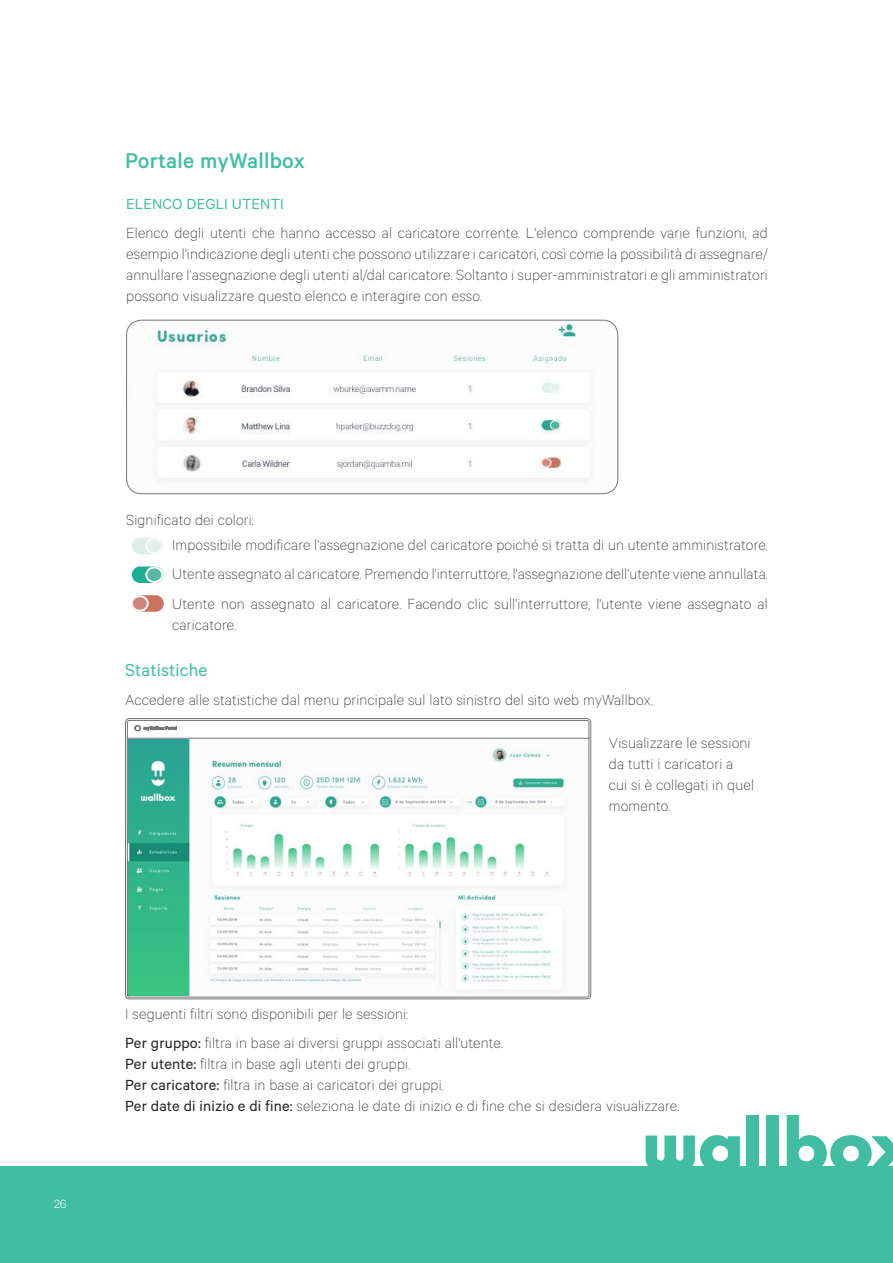
<style>
.page{position:relative;width:893px;height:1263px;background:#fff}
.page>*{position:absolute;margin:0;border:0;box-sizing:border-box;transform-origin:0 0}
.t1{font:500 24px "Calibre";letter-spacing:.01em;color:#41bea2}
.t2{font:19.5px "Calibre";letter-spacing:.01em;color:#41bea2}
.t3{font:100 16.5px/21px "Calibre";letter-spacing:.01em;color:#231f20}
.t4{font:16.5px "Calibre";letter-spacing:.01em;color:#41bea2}
.t5{font:300 13.5px "Calibre";color:#fff}
.s1{font-weight:400}
</style>
<div class="page">
<div style="left:0;top:1167px;width:893px;height:96px;background:#41bea2"></div>
<svg style="left:646px;top:1135px;width:94px;height:32px"></svg>
<div style="left:747px;top:1115px;width:12px;height:56px;background:#41bea2"></div>
<div style="left:767px;top:1115px;width:12px;height:56px;background:#41bea2"></div>
<svg style="left:787px;top:1115px;width:106px;height:52px"></svg>
<img style="left:127px;top:320px;width:491px;height:174px">
<div style="left:126px;top:320px;width:492px;height:174px;border:1px solid #727679;border-radius:15px"></div>
<svg style="left:132px;top:538px;width:31px;height:16px"></svg>
<div style="left:132px;top:566px;width:31px;height:17px;background:#1eae95;border-radius:8px"></div>
<svg style="left:145px;top:566px;width:18px;height:17px"></svg>
<div style="left:132px;top:595px;width:32px;height:17px;background:#cb7265;border-radius:8px"></div>
<svg style="left:132px;top:595px;width:17px;height:17px"></svg>
<div style="left:125px;top:718px;width:466px;height:281px;border:1px solid #727679;border-radius:4px"></div>
<svg style="left:127px;top:720px;width:462px;height:18px"></svg>
<svg style="left:127px;top:738px;width:462px;height:259px"></svg>
<h1 class="t1" style="left:125px;top:147px;width:181px">Portale myWallbox</h1>
<p class="t4" style="left:126px;top:194px;width:159px">ELENCO DEGLI UTENTI</p>
<p class="t3" style="left:126px;top:222px;width:643px;text-align:justify">Elenco degli utenti che hanno accesso al caricatore corrente. L'elenco comprende varie funzioni, ad esempio l'indicazione degli utenti che possono utilizzare i caricatori, così come la possibilità di assegnare/ annullare l'assegnazione degli utenti al/dal caricatore. Soltanto i super-amministratori e gli amministratori possono visualizzare questo elenco e interagire con esso.</p>
<p class="t3" style="left:172px;top:506px;width:597px;line-height:25.2px;text-indent:-46px">Significato dei colori:<br>Impossibile modificare l'assegnazione del caricatore poiché si tratta di un utente amministratore.</p>
<p class="t3" style="left:172px;top:559px;width:597px;line-height:29.5px">Utente assegnato al caricatore. Premendo l'interruttore, l'assegnazione dell'utente viene annullata.<br>Utente non assegnato al caricatore. Facendo clic sull'interruttore, l'utente viene assegnato al</p>
<p class="t3" style="left:172px;top:613px;width:66px">caricatore.</p>
<p class="t2" style="left:125px;top:658px;width:84px">Statistiche</p>
<p class="t3" style="left:125px;top:689px;width:529px">Accedere alle statistiche dal menu principale sul lato sinistro del sito web myWallbox.</p>
<p class="t3" style="left:609px;top:731px;width:147px">Visualizzare le sessioni da tutti i caricatori a cui si è collegati in quel momento.</p>
<p class="t5" style="left:54px;top:1195px;width:14px">26</p>
<p class="t3" style="left:125px;top:998px;width:379px;line-height:29.5px">I seguenti filtri sono disponibili per le sessioni:<br><span class="s1">Per gruppo:</span> filtra in base ai diversi gruppi associati all'utente.</p>
<p class="t3" style="left:125px;top:1053px;width:556px"><span class="s1">Per utente:</span> filtra in base agli utenti dei gruppi.<br><span class="s1">Per caricatore:</span> filtra in base ai caricatori dei gruppi.<br><span class="s1">Per date di inizio e di fine:</span> seleziona le date di inizio e di fine che si desidera visualizzare.</p>
</div>
